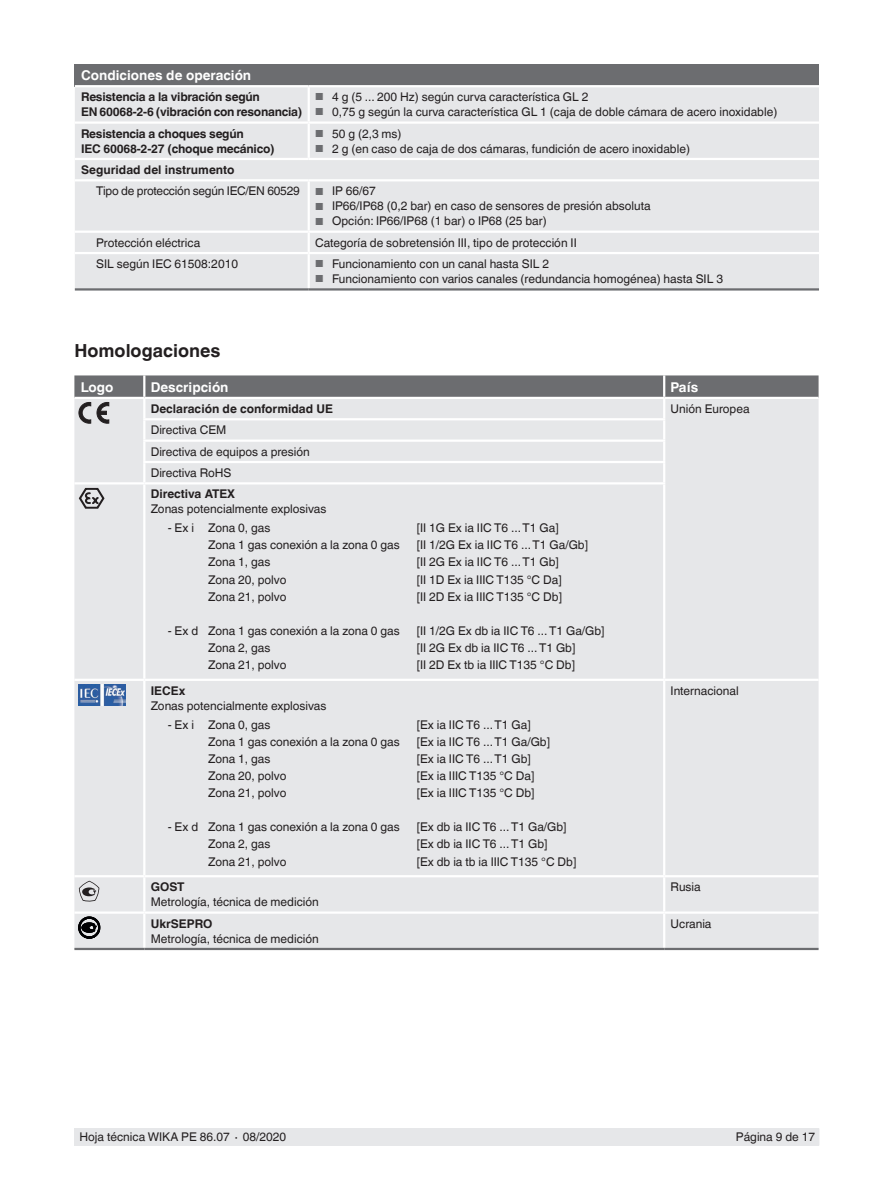
<style>
.page{position:relative;width:893px;height:1188px;background:#fff}
.page>*{position:absolute;margin:0;border:0;box-sizing:border-box;transform-origin:0 0}
.t1{font:700 18px "Helvetica World";color:#231f20}
.t2{font:700 13.5px "Helvetica World";color:#fff}
.t3{font:12px/21.3px "Helvetica World";color:#231f20}
.t4{font:700 12px/15px "Helvetica World";letter-spacing:-.02em;color:#231f20}
.t5{font:700 12px "Helvetica World";color:#231f20}
.t6{font:12px "Helvetica World";letter-spacing:-.02em;color:#231f20}
.s1{font-size:10.2px;color:#6c6d70}
</style>
<div class="page">
<div style="left:75px;top:1128px;width:744px;height:17px;background:#e6e7e9"></div>
<div style="left:74px;top:423px;width:745px;height:525px;background:#e6e7e9"></div>
<hr style="left:144px;top:875px;width:520px;height:2px;background:#fff">
<hr style="left:144px;top:911px;width:520px;height:3px;background:#fff">
<hr style="left:143px;top:914px;width:2px;height:34px;background:#fff">
<hr style="left:663px;top:914px;width:2px;height:34px;background:#fff">
<hr style="left:74px;top:482px;width:70px;height:3px;background:#fff">
<hr style="left:74px;top:679px;width:70px;height:2px;background:#fff">
<hr style="left:143px;top:440px;width:522px;height:2px;background:#fff">
<hr style="left:143px;top:461px;width:522px;height:2px;background:#fff">
<hr style="left:144px;top:482px;width:521px;height:3px;background:#fff">
<hr style="left:144px;top:679px;width:520px;height:2px;background:#fff">
<hr style="left:74px;top:911px;width:70px;height:3px;background:#fff">
<hr style="left:664px;top:911px;width:155px;height:3px;background:#fff">
<hr style="left:664px;top:875px;width:155px;height:2px;background:#fff">
<hr style="left:74px;top:875px;width:70px;height:2px;background:#fff">
<hr style="left:663px;top:681px;width:2px;height:194px;background:#fff">
<hr style="left:143px;top:420px;width:2px;height:20px;background:#fff">
<svg style="left:143px;top:442px;width:2px;height:40px"></svg>
<hr style="left:143px;top:485px;width:2px;height:194px;background:#fff">
<hr style="left:143px;top:681px;width:2px;height:194px;background:#fff">
<hr style="left:74px;top:948px;width:70px;height:2px;background:#6c6d70">
<hr style="left:144px;top:948px;width:520px;height:2px;background:#6c6d70">
<hr style="left:664px;top:948px;width:155px;height:2px;background:#6c6d70">
<hr style="left:663px;top:420px;width:2px;height:20px;background:#fff">
<svg style="left:663px;top:442px;width:2px;height:40px"></svg>
<hr style="left:663px;top:485px;width:2px;height:194px;background:#fff">
<hr style="left:664px;top:679px;width:155px;height:2px;background:#fff">
<hr style="left:663px;top:877px;width:2px;height:34px;background:#fff">
<hr style="left:143px;top:877px;width:2px;height:34px;background:#fff">
<svg style="left:74px;top:375px;width:745px;height:48px;background:#b1b1b4"></svg>
<svg style="left:79px;top:488px;width:26px;height:21px"></svg>
<img style="left:79px;top:684px;width:47px;height:21px">
<svg style="left:79px;top:881px;width:20px;height:21px"></svg>
<svg style="left:79px;top:917px;width:21px;height:21px"></svg>
<div style="left:75px;top:64px;width:744px;height:22px;background:#6c6d70"></div>
<div style="left:75px;top:87px;width:744px;height:201px;background:#e6e7e9"></div>
<hr style="left:75px;top:85px;width:234px;height:2px;background:#fff">
<hr style="left:309px;top:85px;width:510px;height:2px;background:#fff">
<hr style="left:308px;top:87px;width:2px;height:34px;background:#fff">
<hr style="left:75px;top:121px;width:234px;height:3px;background:#fff">
<hr style="left:309px;top:121px;width:510px;height:3px;background:#fff">
<hr style="left:308px;top:124px;width:2px;height:34px;background:#fff">
<hr style="left:75px;top:158px;width:234px;height:2px;background:#fff">
<hr style="left:309px;top:158px;width:510px;height:2px;background:#fff">
<hr style="left:75px;top:179px;width:234px;height:2px;background:#fff">
<hr style="left:309px;top:179px;width:510px;height:2px;background:#fff">
<hr style="left:308px;top:181px;width:2px;height:50px;background:#fff">
<hr style="left:75px;top:231px;width:234px;height:2px;background:#fff">
<hr style="left:309px;top:231px;width:510px;height:2px;background:#fff">
<svg style="left:308px;top:233px;width:2px;height:19px"></svg>
<hr style="left:75px;top:252px;width:234px;height:2px;background:#fff">
<hr style="left:309px;top:252px;width:510px;height:2px;background:#fff">
<hr style="left:308px;top:254px;width:2px;height:34px;background:#fff">
<hr style="left:75px;top:288px;width:234px;height:3px;background:#6c6d70">
<hr style="left:309px;top:288px;width:510px;height:3px;background:#6c6d70">
<p class="t2" style="left:81px;top:67px;width:171px">Condiciones de operación</p>
<p class="t4" style="left:81px;top:90px;width:223px">Resistencia a la vibración según<br>EN 60068-2-6 (vibración con resonancia)</p>
<p class="t3" style="left:315px;top:86px;width:275px"><span class="s1">■</span> 4 g (5 ... 200 Hz) según curva característica GL 2</p>
<p class="t3" style="left:315px;top:101px;width:464px"><span class="s1">■</span> 0,75 g según la curva característica GL 1 (caja de doble cámara de acero inoxidable)</p>
<p class="t4" style="left:81px;top:126px;width:195px">Resistencia a choques según<br>IEC 60068-2-27 (choque mecánico)</p>
<p class="t3" style="left:315px;top:123px;width:88px"><span class="s1">■</span> 50 g (2,3 ms)</p>
<p class="t3" style="left:315px;top:138px;width:376px"><span class="s1">■</span> 2 g (en caso de caja de dos cámaras, fundición de acero inoxidable)</p>
<p class="t5" style="left:81px;top:163px;width:155px">Seguridad del instrumento</p>
<p class="t6" style="left:96px;top:184px;width:205px">Tipo de protección según IEC/EN 60529</p>
<p class="t3" style="left:315px;top:181px;width:62px"><span class="s1">■</span> IP 66/67</p>
<p class="t3" style="left:315px;top:196px;width:337px"><span class="s1">■</span> IP66/IP68 (0,2 bar) en caso de sensores de presión absoluta</p>
<p class="t3" style="left:315px;top:211px;width:233px"><span class="s1">■</span> Opción: IP66/IP68 (1 bar) o IP68 (25 bar)</p>
<p class="t3" style="left:96px;top:232px;width:106px">Protección eléctrica</p>
<p class="t3" style="left:315px;top:232px;width:263px">Categoría de sobretensión III, tipo de protección II</p>
<p class="t3" style="left:96px;top:253px;width:143px">SIL según IEC 61508:2010</p>
<p class="t3" style="left:315px;top:253px;width:235px"><span class="s1">■</span> Funcionamiento con un canal hasta SIL 2</p>
<p class="t3" style="left:315px;top:268px;width:409px"><span class="s1">■</span> Funcionamiento con varios canales (redundancia homogénea) hasta SIL 3</p>
<h1 class="t1" style="left:74px;top:341px;width:148px">Homologaciones</h1>
<p class="t2" style="left:81px;top:379px;width:34px">Logo</p>
<p class="t2" style="left:151px;top:379px;width:79px">Descripción</p>
<p class="t2" style="left:671px;top:379px;width:29px">País</p>
<p class="t5" style="left:151px;top:402px;width:184px">Declaración de conformidad UE</p>
<p class="t3" style="left:671px;top:398px;width:81px">Unión Europea</p>
<p class="t3" style="left:151px;top:419px;width:161px">Directiva CEM<br>Directiva de equipos a presión<br>Directiva RoHS</p>
<p class="t5" style="left:151px;top:487px;width:86px">Directiva ATEX</p>
<p class="t3" style="left:151px;top:499px;width:177px">Zonas potencialmente explosivas</p>
<p class="t3" style="left:168px;top:517px;width:104px">- Ex i Zona 0, gas</p>
<p class="t3" style="left:417px;top:517px;width:143px">[II 1G Ex ia IIC T6 ... T1 Ga]</p>
<p class="t3" style="left:208px;top:535px;width:193px">Zona 1 gas conexión a la zona 0 gas</p>
<p class="t3" style="left:417px;top:535px;width:173px">[II 1/2G Ex ia IIC T6 ... T1 Ga/Gb]</p>
<p class="t3" style="left:208px;top:552px;width:64px">Zona 1, gas</p>
<p class="t3" style="left:417px;top:552px;width:144px">[II 2G Ex ia IIC T6 ... T1 Gb]</p>
<p class="t3" style="left:208px;top:569px;width:80px">Zona 20, polvo</p>
<p class="t3" style="left:417px;top:569px;width:147px">[II 1D Ex ia IIIC T135 °C Da]</p>
<p class="t3" style="left:208px;top:586px;width:80px">Zona 21, polvo</p>
<p class="t3" style="left:417px;top:586px;width:147px">[II 2D Ex ia IIIC T135 °C Db]</p>
<p class="t3" style="left:168px;top:620px;width:234px">- Ex d Zona 1 gas conexión a la zona 0 gas</p>
<p class="t3" style="left:417px;top:620px;width:189px">[II 1/2G Ex db ia IIC T6 ... T1 Ga/Gb]</p>
<p class="t3" style="left:208px;top:637px;width:64px">Zona 2, gas</p>
<p class="t3" style="left:417px;top:637px;width:160px">[II 2G Ex db ia IIC T6 ... T1 Gb]</p>
<p class="t3" style="left:208px;top:654px;width:80px">Zona 21, polvo</p>
<p class="t3" style="left:417px;top:654px;width:160px">[II 2D Ex tb ia IIIC T135 °C Db]</p>
<p class="t4" style="left:151px;top:683px;width:36px">IECEx</p>
<p class="t3" style="left:151px;top:695px;width:177px">Zonas potencialmente explosivas</p>
<p class="t3" style="left:168px;top:714px;width:104px">- Ex i Zona 0, gas</p>
<p class="t3" style="left:417px;top:714px;width:115px">[Ex ia IIC T6 ... T1 Ga]</p>
<p class="t3" style="left:208px;top:731px;width:193px">Zona 1 gas conexión a la zona 0 gas</p>
<p class="t3" style="left:417px;top:731px;width:135px">[Ex ia IIC T6 ... T1 Ga/Gb]</p>
<p class="t3" style="left:208px;top:748px;width:64px">Zona 1, gas</p>
<p class="t3" style="left:417px;top:748px;width:116px">[Ex ia IIC T6 ... T1 Gb]</p>
<p class="t3" style="left:208px;top:765px;width:80px">Zona 20, polvo</p>
<p class="t3" style="left:417px;top:765px;width:119px">[Ex ia IIIC T135 °C Da]</p>
<p class="t3" style="left:208px;top:782px;width:80px">Zona 21, polvo</p>
<p class="t3" style="left:417px;top:782px;width:119px">[Ex ia IIIC T135 °C Db]</p>
<p class="t3" style="left:168px;top:817px;width:234px">- Ex d Zona 1 gas conexión a la zona 0 gas</p>
<p class="t3" style="left:417px;top:817px;width:151px">[Ex db ia IIC T6 ... T1 Ga/Gb]</p>
<p class="t3" style="left:208px;top:834px;width:64px">Zona 2, gas</p>
<p class="t3" style="left:417px;top:834px;width:132px">[Ex db ia IIC T6 ... T1 Gb]</p>
<p class="t3" style="left:208px;top:851px;width:80px">Zona 21, polvo</p>
<p class="t3" style="left:417px;top:851px;width:161px">[Ex db ia tb ia IIIC T135 °C Db]</p>
<p class="t3" style="left:671px;top:680px;width:70px">Internacional</p>
<p class="t4" style="left:151px;top:880px;width:35px">GOST</p>
<p class="t3" style="left:151px;top:891px;width:170px">Metrología, técnica de medición</p>
<p class="t5" style="left:151px;top:916px;width:63px">UkrSEPRO</p>
<p class="t3" style="left:151px;top:928px;width:170px">Metrología, técnica de medición</p>
<p class="t3" style="left:671px;top:876px;width:32px">Rusia</p>
<p class="t3" style="left:671px;top:913px;width:42px">Ucrania</p>
<p class="t3" style="left:80px;top:1126px;width:208px">Hoja técnica WIKA PE 86.07 ∙ 08/2020</p>
<p class="t3" style="left:736px;top:1126px;width:81px">Página 9 de 17</p>
</div>
